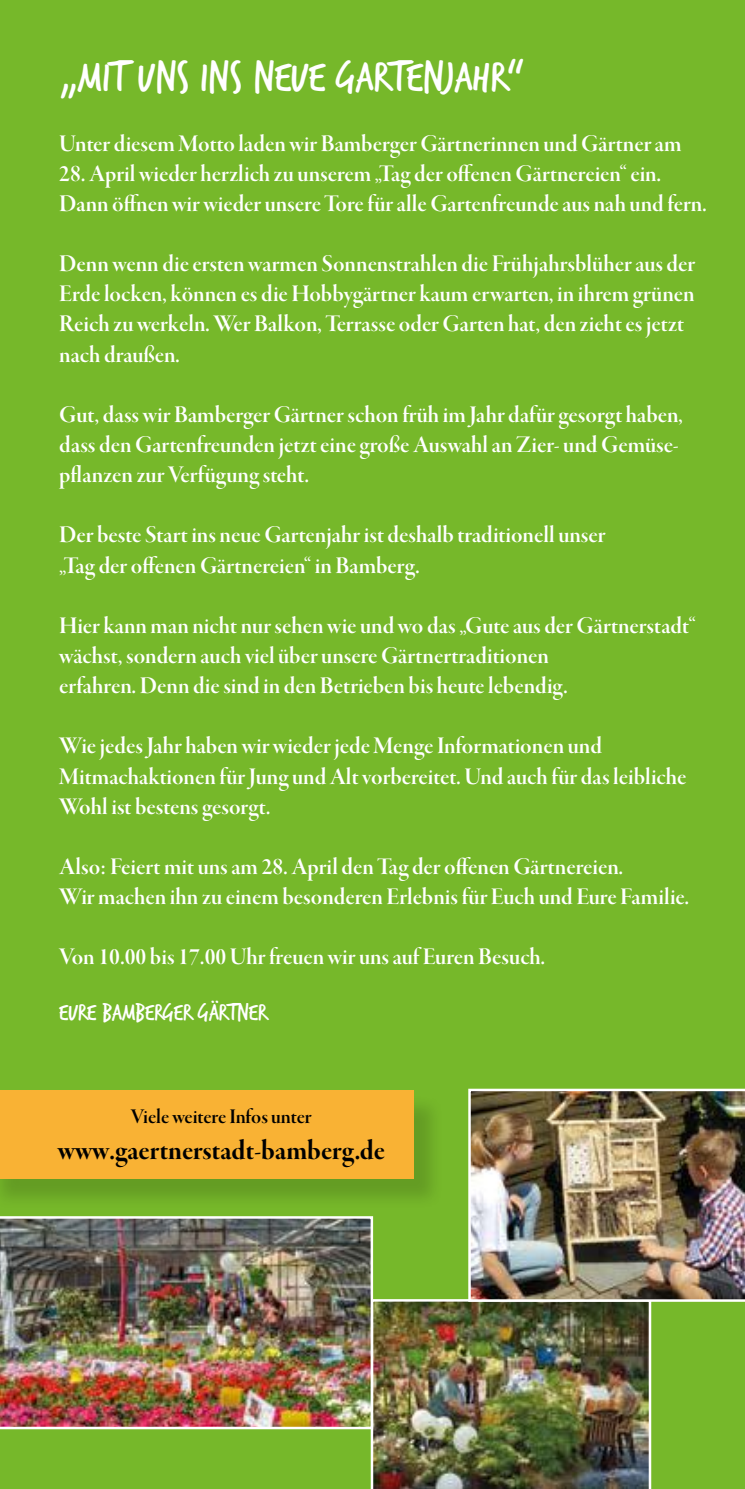
<style>
.page{position:relative;width:745px;height:1489px;background:#fff}
.page>*{position:absolute;margin:0;border:0;box-sizing:border-box;transform-origin:0 0}
.t1{font:45px "Trash Hand";color:#fff}
.t2{font:29.75px "Garamond Premr Pro Bd Disp";letter-spacing:.005em;color:#000}
.t3{font:25px/30.2px "Garamond Premr Pro Smbd Disp";color:#fff}
.t4{font:25px "Trash Hand";color:#fff}
.t5{font:22px "Garamond Premr Pro Smbd Disp";color:#000}
</style>
<div class="page">
<div style="left:0;top:0;width:744px;height:1488px;background:#76b82a"></div>
<div style="left:0;top:1093px;width:444px;height:116px;background:#000;opacity:.15"></div>
<div style="left:0;top:1090px;width:413px;height:88px;background:#f9b234"></div>
<img style="left:370px;top:1298px;width:280px;height:190px">
<img style="left:468px;top:1088px;width:276px;height:213px">
<img style="left:0;top:1216px;width:373px;height:212px">
<h1 class="t1" style="left:78px;top:55px;width:449px">MIT UNS INS NEUE GARTENJAHR“</h1>
<p class="t3" style="left:59px;top:129px;width:623px">Unter diesem Motto laden wir Bamberger Gärtnerinnen und Gärtner am</p>
<p class="t3" style="left:59px;top:159px;width:648px">28. April wieder herzlich zu unserem „Tag der offenen Gärtnereien“ ein.<br>Dann öffnen wir wieder unsere Tore für alle Gartenfreunde aus nah und fern.</p>
<h1 class="t1" style="left:59px;top:80px;width:20px">„</h1>
<p class="t3" style="left:59px;top:250px;width:637px">Denn wenn die ersten warmen Sonnenstrahlen die Frühjahrsblüher aus der Erde locken, können es die Hobbygärtner kaum erwarten, in ihrem grünen Reich zu werkeln. Wer Balkon, Terrasse oder Garten hat, den zieht es jetzt nach draußen.</p>
<p class="t3" style="left:59px;top:400px;width:625px">Gut, dass wir Bamberger Gärtner schon früh im Jahr dafür gesorgt haben, dass den Gartenfreunden jetzt eine große Auswahl an Zier- und Gemüse&shy;pflanzen zur Verfügung steht.</p>
<p class="t3" style="left:59px;top:520px;width:547px">Der beste Start ins neue Gartenjahr ist deshalb traditionell unser „Tag der offenen Gärtnereien“ in Bamberg.</p>
<p class="t3" style="left:59px;top:611px;width:637px">Hier kann man nicht nur sehen wie und wo das „Gute aus der Gärtnerstadt“ wächst, sondern auch viel über unsere Gärtnertraditionen<br>erfahren. Denn die sind in den Betrieben bis heute lebendig.</p>
<p class="t3" style="left:59px;top:731px;width:628px">Wie jedes Jahr haben wir wieder jede Menge Informationen und<br>Mitmachaktionen für Jung und Alt vorbereitet. Und auch für das leibliche<br>Wohl ist bestens gesorgt.</p>
<p class="t3" style="left:59px;top:852px;width:631px">Also: Feiert mit uns am 28. April den Tag der offenen Gärtnereien.<br>Wir machen ihn zu einem besonderen Erlebnis für Euch und Eure Familie.</p>
<p class="t3" style="left:59px;top:942px;width:487px">Von 10.00 bis 17.00 Uhr freuen wir uns auf Euren Besuch.</p>
<p class="t4" style="left:59px;top:1000px;width:209px">EURE BAMBERGER GÄRTNER</p>
<p class="t5" style="left:131px;top:1104px;width:182px">Viele weitere Infos unter</p>
<p class="t2" style="left:58px;top:1133px;width:328px">www.gaertnerstadt-bamberg.de</p>
</div>
